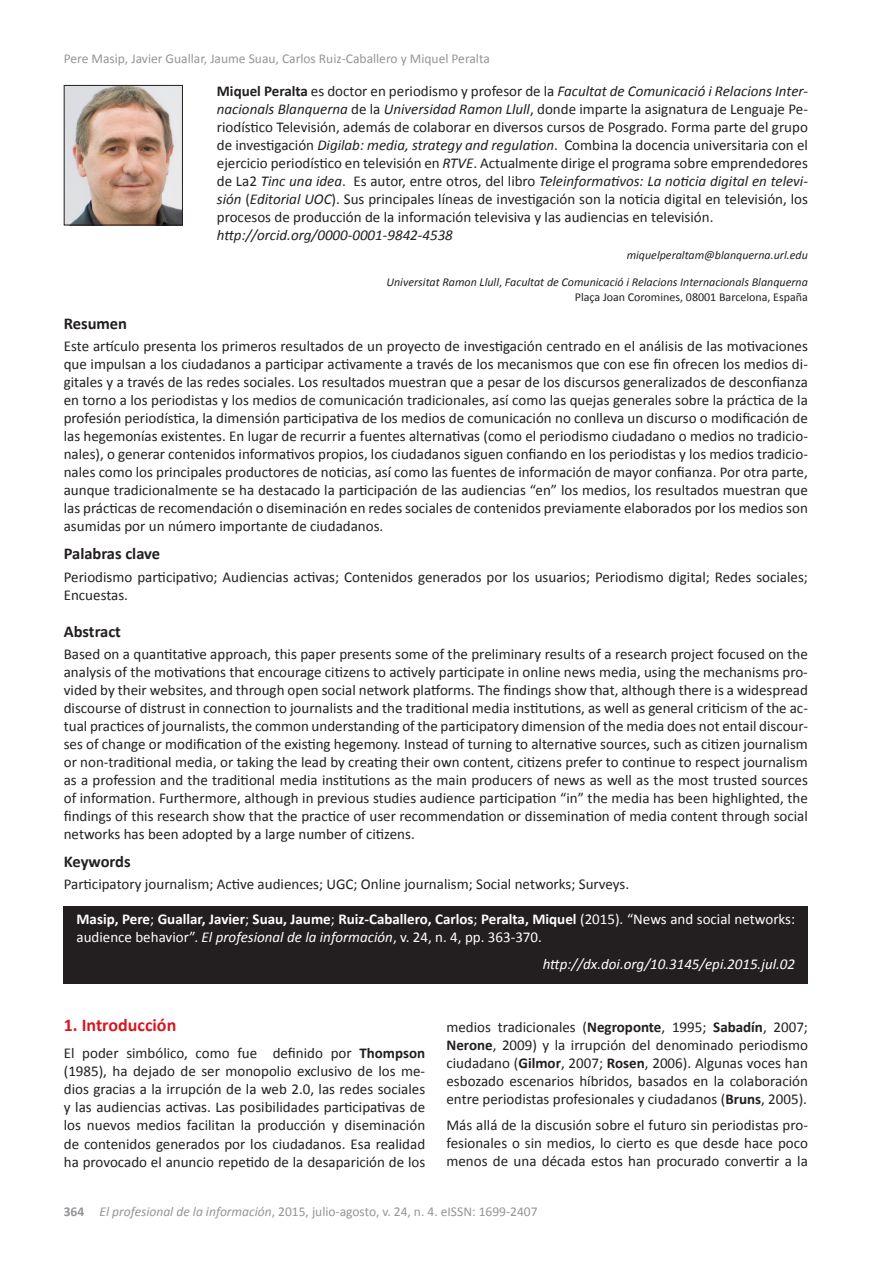
<style>
.page{position:relative;width:893px;height:1263px;background:#fff}
.page>*{position:absolute;margin:0;border:0;box-sizing:border-box;transform-origin:0 0}
.t1{font:700 18px "Calibri";color:#d7171f}
.t2{font:700 16.5px "Calibri";color:#231f20}
.t3{font:15px/18px "Calibri";color:#231f20;text-align:justify}
.t4{font:15px/18px "Calibri";color:#fff}
.t5{font:italic 15px "Calibri";color:#fff}
.t6{font:italic 15px "Calibri";color:#231f20}
.t7{font:13.5px "Calibri";color:#939598}
.t8{font:italic 12px/14.4px "Calibri";color:#231f20;text-align:right}
.s1{font-weight:700}
.s2{font-style:italic}
.s3{font-style:normal}
</style>
<div class="page">
<div style="left:64px;top:906px;width:744px;height:78px;background:#231f20"></div>
<img style="left:66px;top:87px;width:115px;height:136px">
<div style="left:64px;top:85px;width:119px;height:140px;border:1px solid #231f20"></div>
<p class="t7" style="left:64px;top:50px;width:428px">Pere Masip, Javier Guallar, Jaume Suau, Carlos Ruiz-Caballero y Miquel Peralta</p>
<p class="t3" style="left:217px;top:82px;width:593px"><span class="s1">Miquel Peralta</span> es doctor en periodismo y profesor de la <span class="s2">Facultat de Comunicació i Relacions Inter&shy;nacionals Blanquerna</span> de la <span class="s2">Universidad Ramon Llull</span>, donde imparte la asignatura de Lenguaje Pe&shy;riodístico Televisión, además de colaborar en diversos cursos de Posgrado. Forma parte del grupo de investigación <span class="s2">Digilab: media, strategy and regulation</span>. Combina la docencia universitaria con el ejercicio periodístico en televisión en <span class="s2">RTVE</span>. Actualmente dirige el programa sobre emprendedores de La2 <span class="s2">Tinc una idea</span>. Es autor, entre otros, del libro <span class="s2">Teleinformativos: La noticia digital en televi&shy;sión</span> (<span class="s2">Editorial UOC</span>). Sus principales líneas de investigación son la noticia digital en televisión, los procesos de producción de la información televisiva y las audiencias en televisión.</p>
<p class="t6" style="left:217px;top:225px;width:237px">http://orcid.org/0000-0001-9842-4538</p>
<p class="t8" style="left:627px;top:247px;width:183px">miquelperaltam@blanquerna.url.edu</p>
<p class="t8" style="left:386px;top:274px;width:423px">Universitat Ramon Llull<span class="s3">,</span> Facultat de Comunicació i Relacions Internacionals Blanquerna<br><span class="s3">Plaça Joan Coromines, 08001 Barcelona, España</span></p>
<p class="t2" style="left:64px;top:313px;width:65px">Resumen</p>
<p class="t3" style="left:64px;top:337px;width:746px">Este artículo presenta los primeros resultados de un proyecto de investigación centrado en el análisis de las motivaciones que impulsan a los ciudadanos a participar activamente a través de los mecanismos que con ese fin ofrecen los medios di&shy;gitales y a través de las redes sociales. Los resultados muestran que a pesar de los discursos generalizados de desconfianza en torno a los periodistas y los medios de comunicación tradicionales, así como las quejas generales sobre la práctica de la profesión periodística, la dimensión participativa de los medios de comunicación no conlleva un discurso o modificación de las hegemonías existentes. En lugar de recurrir a fuentes alternativas (como el periodismo ciudadano o medios no tradicio&shy;nales), o generar contenidos informativos propios, los ciudadanos siguen confiando en los periodistas y los medios tradicio&shy;nales como los principales productores de noticias, así como las fuentes de información de mayor confianza. Por otra parte, aunque tradicionalmente se ha destacado la participación de las audiencias “en” los medios, los resultados muestran que las prácticas de recomendación o diseminación en redes sociales de contenidos previamente elaborados por los medios son asumidas por un número importante de ciudadanos.</p>
<p class="t2" style="left:64px;top:543px;width:98px">Palabras clave</p>
<p class="t3" style="left:64px;top:568px;width:746px">Periodismo participativo; Audiencias activas; Contenidos generados por los usuarios; Periodismo digital; Redes sociales;<br>Encuestas.</p>
<p class="t2" style="left:64px;top:620px;width:59px">Abstract</p>
<p class="t3" style="left:64px;top:645px;width:746px">Based on a quantitative approach, this paper presents some of the preliminary results of a research project focused on the analysis of the motivations that encourage citizens to actively participate in online news media, using the mechanisms pro&shy;vided by their websites, and through open social network platforms. The findings show that, although there is a widespread discourse of distrust in connection to journalists and the traditional media institutions, as well as general criticism of the ac&shy;tual practices of journalists, the common understanding of the participatory dimension of the media does not entail discour&shy;ses of change or modification of the existing hegemony. Instead of turning to alternative sources, such as citizen journalism or non-traditional media, or taking the lead by creating their own content, citizens prefer to continue to respect journalism as a profession and the traditional media institutions as the main producers of news as well as the most trusted sources of information. Furthermore, although in previous studies audience participation “in” the media has been highlighted, the findings of this research show that the practice of user recommendation or dissemination of media content through social networks has been adopted by a large number of citizens.</p>
<p class="t2" style="left:64px;top:851px;width:68px">Keywords</p>
<p class="t3" style="left:64px;top:875px;width:567px">Participatory journalism; Active audiences; UGC; Online journalism; Social networks; Surveys.</p>
<p class="t4" style="left:77px;top:910px;width:720px"><span class="s1">Masip, Pere</span>; <span class="s1">Guallar, Javier</span>; <span class="s1">Suau, Jaume</span>; <span class="s1">Ruiz-Caballero, Carlos</span>; <span class="s1">Peralta, Miquel</span> (2015). “News and social networks: audience behavior”. <span class="s2">El profesional de la información</span>, v. 24, n. 4, pp. 363-370.</p>
<p class="t5" style="left:543px;top:954px;width:254px">http://dx.doi.org/10.3145/epi.2015.jul.02</p>
<p class="t1" style="left:64px;top:1014px;width:114px">1. Introducción</p>
<p class="t3" style="left:64px;top:1044px;width:363px">El poder simbólico, como fue definido por <span class="s1">Thompson </span>(1985), ha dejado de ser monopolio exclusivo de los me&shy;dios gracias a la irrupción de la web 2.0, las redes sociales y las audiencias activas. Las posibilidades participativas de los nuevos medios facilitan la producción y diseminación de contenidos generados por los ciudadanos. Esa realidad ha provocado el anuncio repetido de la desaparición de los</p>
<p class="t3" style="left:446px;top:1018px;width:363px">medios tradicionales (<span class="s1">Negroponte</span>, 1995; <span class="s1">Sabadín</span>, 2007; <span class="s1">Nerone</span>, 2009) y la irrupción del denominado periodismo ciudadano (<span class="s1">Gilmor</span>, 2007; <span class="s1">Rosen</span>, 2006). Algunas voces han esbozado escenarios híbridos, basados en la colaboración entre periodistas profesionales y ciudadanos (<span class="s1">Bruns</span>, 2005).</p>
<p class="t3" style="left:446px;top:1116px;width:363px">Más allá de la discusión sobre el futuro sin periodistas pro&shy;fesionales o sin medios, lo cierto es que desde hace poco menos de una década estos han procurado convertir a la</p>
<p class="t7" style="left:64px;top:1203px;width:475px"><span class="s1">364</span> <span class="s2">El profesional de la información</span>, 2015, julio-agosto, v. 24, n. 4. eISSN: 1699-2407</p>
</div>
